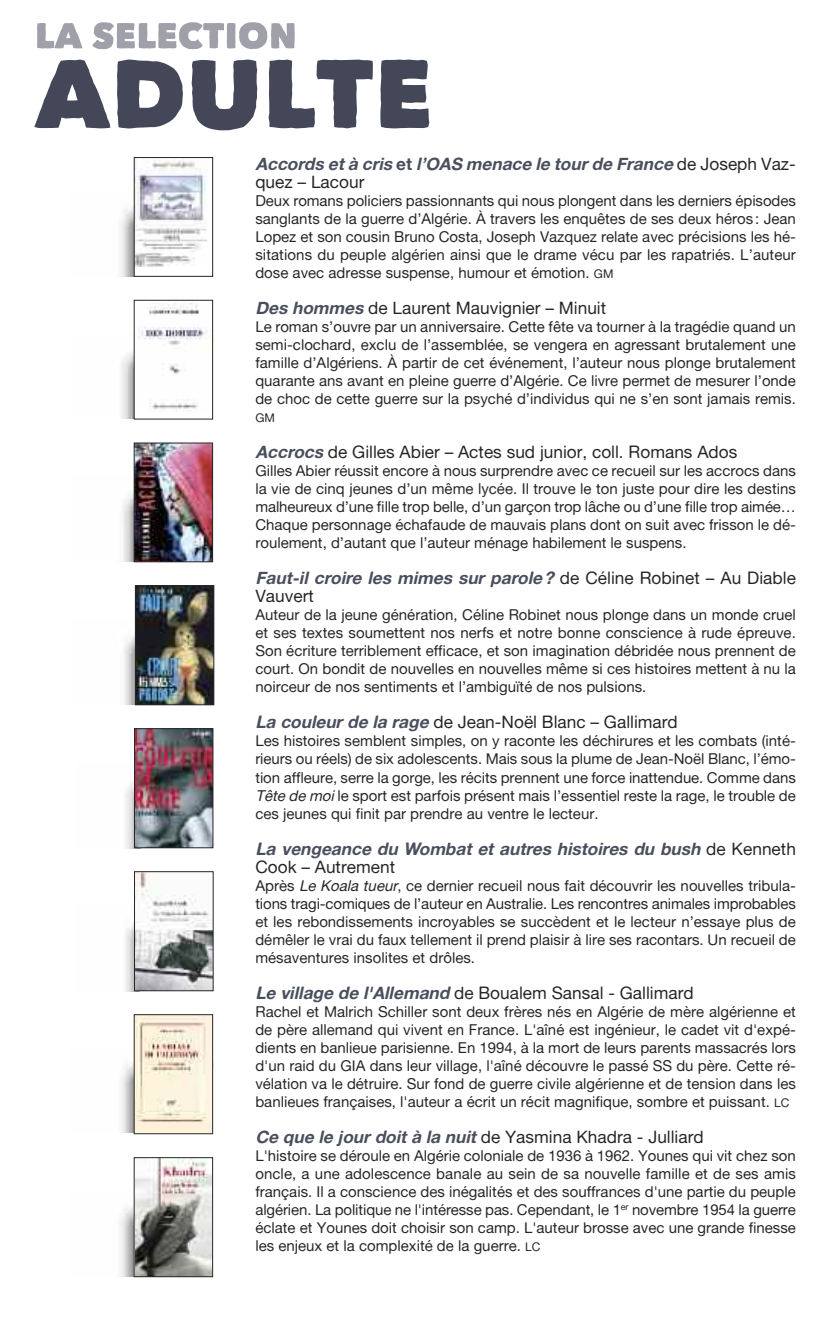
<style>
.page{position:relative;width:830px;height:1340px;background:#fff}
.page>*{position:absolute;margin:0;border:0;box-sizing:border-box;transform-origin:0 0}
.t1{font:17.25px "Alte Haas Grotesk";color:#272627}
.t2{font:italic 17.25px "Alte Haas Grotesk Bold";color:#4a4e5d}
.t3{font:15px/18px "Alte Haas Grotesk";color:#272627;text-align:justify}
.t4{font:12px "Alte Haas Grotesk";color:#272627}
.s1{font-style:normal}
.s2{font-family:"Alte Haas Grotesk";font-style:normal;color:#272627}
.s3{font-size:12px}
.s4{font-family:"Alte Haas Grotesk Bold";font-style:italic;color:#4a4e5d}
.s5{font-style:italic}
</style>
<div class="page">
<img style="left:120px;top:191px;width:93px;height:86px">
<img style="left:121px;top:333px;width:13px;height:86px">
<img style="left:124px;top:618px;width:11px;height:86px">
<img style="left:123px;top:475px;width:11px;height:86px">
<img style="left:125px;top:782px;width:9px;height:66px">
<img style="left:120px;top:1189px;width:14px;height:87px">
<img style="left:121px;top:1046px;width:13px;height:86px">
<img style="left:125px;top:923px;width:88px;height:68px">
<div style="left:134px;top:157px;width:78px;height:119px;background:#fff"></div>
<img style="left:136px;top:159px;width:71px;height:107px">
<div style="left:134px;top:157px;width:79px;height:119px;border:1px solid #272627"></div>
<img style="left:137px;top:303px;width:71px;height:108px">
<div style="left:134px;top:300px;width:79px;height:119px;border:1px solid #272627"></div>
<img style="left:136px;top:445px;width:75px;height:115px">
<div style="left:134px;top:443px;width:79px;height:119px;border:1px solid #272627"></div>
<img style="left:137px;top:587px;width:75px;height:116px">
<div style="left:135px;top:585px;width:79px;height:120px;border:1px solid #272627"></div>
<img style="left:136px;top:730px;width:75px;height:116px">
<div style="left:134px;top:728px;width:79px;height:120px;border:1px solid #272627"></div>
<img style="left:136px;top:873px;width:75px;height:115px">
<div style="left:134px;top:871px;width:79px;height:119px;border:1px solid #272627"></div>
<img style="left:136px;top:1016px;width:75px;height:115px">
<div style="left:134px;top:1014px;width:79px;height:119px;border:1px solid #272627"></div>
<img style="left:136px;top:1159px;width:75px;height:115px">
<div style="left:134px;top:1157px;width:79px;height:119px;border:1px solid #272627"></div>
<svg style="left:34px;top:60px;width:76px;height:68px"></svg>
<svg style="left:117px;top:60px;width:66px;height:68px"></svg>
<svg style="left:191px;top:60px;width:66px;height:70px"></svg>
<svg style="left:268px;top:60px;width:104px;height:68px"></svg>
<svg style="left:380px;top:60px;width:49px;height:68px;background:#5e6270"></svg>
<svg style="left:37px;top:23px;width:45px;height:25px"></svg>
<svg style="left:92px;top:22px;width:202px;height:27px"></svg>
<p class="t2" style="left:255px;top:153px;width:542px">Accords et à cris <span class="s1">e t</span> l’OAS menace le tour de France <span class="s2">d e J o s e p h V a z -</span></p>
<p class="t1" style="left:255px;top:172px;width:110px">quez – Lacour</p>
<p class="t3" style="left:255px;top:192px;width:542px">Deux romans policiers passionnants qui nous plongent dans les derniers épisodes sanglants de la guerre d’Algérie. à travers les enquêtes de ses deux héros: Jean Lopez et son cousin Bruno Costa, Joseph Vazquez relate avec précisions les hé&shy;sitations du peuple algérien ainsi que le drame vécu par les rapatriés. L’auteur dose avec adresse suspense, humour et émotion. <span class="s3">GM</span></p>
<p class="t1" style="left:255px;top:298px;width:352px"><span class="s4">Deshommes</span>de Laurent Mauvignier – Minuit</p>
<p class="t3" style="left:255px;top:318px;width:542px">Le roman s’ouvre par un anniversaire. Cette fête va tourner à la tragédie quand un semi-clochard, exclu de l’assemblée, se vengera en agressant brutalement une famille d’Algériens. à partir de cet événement, l’auteur nous plonge brutalement quarante ans avant en pleine guerre d’Algérie. Ce livre permet de mesurer l’onde de choc de cette guerre sur la psyché d’individus qui ne s’en sont jamais remis.</p>
<p class="t4" style="left:255px;top:411px;width:21px">GM</p>
<p class="t1" style="left:255px;top:442px;width:483px"><span class="s4">Accrocs</span>de Gilles Abier – Actes sud junior, coll. Romans Ados</p>
<p class="t3" style="left:255px;top:462px;width:542px">Gilles Abier réussit encore à nous surprendre avec ce recueil sur les accrocs dans la vie de cinq jeunes d’un même lycée. Il trouve le ton juste pour dire les destins malheureux d’une fille trop belle, d’un garçon trop lâche ou d’une fille trop aimée… Chaque personnage échafaude de mauvais plans dont on suit avec frisson le dé&shy;roulement, d’autant que l’auteur ménage habilement le suspens.</p>
<p class="t2" style="left:255px;top:567px;width:542px">Faut-ilcroirelesmimessurparole?<span class="s2">de Céline Robinet – Au Diable</span></p>
<p class="t1" style="left:255px;top:586px;width:60px">Vauvert</p>
<p class="t3" style="left:255px;top:606px;width:542px">Auteur de la jeune génération, Céline Robinet nous plonge dans un monde cruel et ses textes soumettent nos nerfs et notre bonne conscience à rude épreuve.<br>Son écriture terriblement efficace, et son imagination débridée nous prennent de court. On bondit de nouvelles en nouvelles même si ces histoires mettent à nu la noirceur de nos sentiments et l’ambiguïté de nos pulsions.</p>
<p class="t1" style="left:255px;top:712px;width:424px"><span class="s4">Lacouleurdelarage</span>de Jean-Noël Blanc – Gallimard</p>
<p class="t3" style="left:255px;top:732px;width:542px">Les histoires semblent simples, on y raconte les déchirures et les combats (inté&shy;rieurs ou réels) de six adolescents. Mais sous la plume de Jean-Noël Blanc, l’émo&shy;tion affleure, serre la gorge, les récits prennent une force inattendue. Comme dans <span class="s5">Têtedemoi</span>le sport est parfois présent mais l’essentiel reste la rage, le trouble de ces jeunes qui finit par prendre au ventre le lecteur.</p>
<p class="t2" style="left:255px;top:837px;width:541px">La vengeance du Wombat et autres histoires du bush <span class="s2">d e K e n n e t h</span></p>
<p class="t1" style="left:255px;top:856px;width:141px">Cook – Autrement</p>
<p class="t3" style="left:255px;top:876px;width:542px">Après <span class="s5">LeKoalatueur</span>, ce dernier recueil nous fait découvrir les nouvelles tribula&shy;tions tragi-comiques de l’auteur en Australie. Les rencontres animales improbables et les rebondissements incroyables se succèdent et le lecteur n’essaye plus de démêler le vrai du faux tellement il prend plaisir à lire ses racontars. Un recueil de mésaventures insolites et drôles.</p>
<p class="t1" style="left:255px;top:982px;width:439px"><span class="s4">Levillagedel'Allemand</span>de Boualem Sansal - Gallimard</p>
<p class="t3" style="left:255px;top:1002px;width:542px">Rachel et Malrich Schiller sont deux frères nés en Algérie de mère algérienne et de père allemand qui vivent en France. L'aîné est ingénieur, le cadet vit d'expé&shy;dients en banlieue parisienne. En 1994, à la mort de leurs parents massacrés lors d'un raid du GIA dans leur village, l'aîné découvre le passé SS du père. Cette ré&shy;vélation va le détruire. Sur fond de guerre civile algérienne et de tension dans les banlieues françaises, l'auteur a écrit un récit magnifique, sombre et puissant. <span class="s3">LC</span></p>
<p class="t1" style="left:255px;top:1126px;width:449px"><span class="s4">Cequelejourdoitàlanuit</span>de Yasmina Khadra - Julliard</p>
<p class="t3" style="left:255px;top:1146px;width:542px">L'histoire se déroule en Algérie coloniale de 1936 à 1962. Younes qui vit chez son oncle, a une adolescence banale au sein de sa nouvelle famille et de ses amis français. Il a conscience des inégalités et des souffrances d'une partie du peuple algérien. La politique ne l'intéresse pas. Cependant, le 1<sup>er</sup> novembre 1954 la guerre éclate et Younes doit choisir son camp. L'auteur brosse avec une grande finesse les enjeux et la complexité de la guerre. <span class="s3">LC</span></p>
</div>
